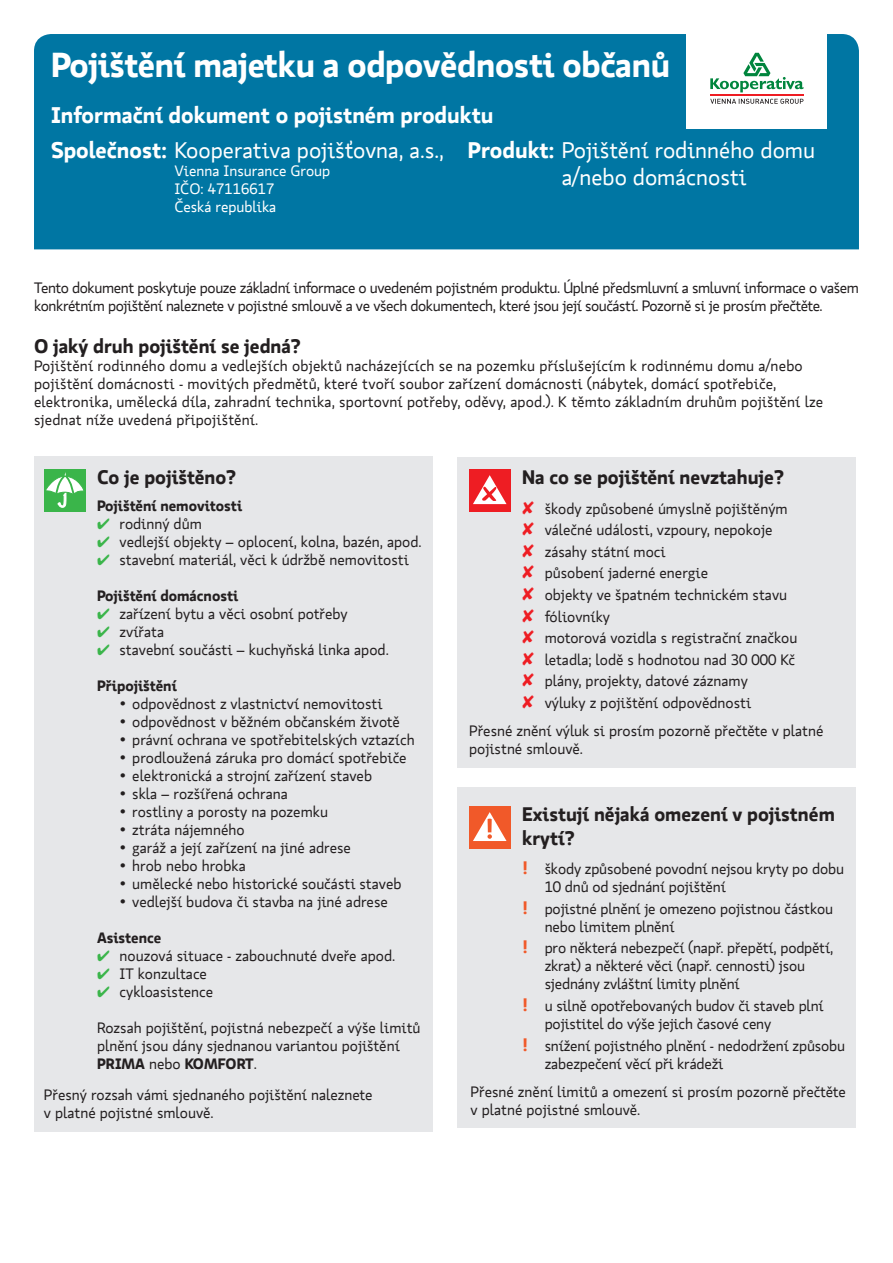
<style>
.page{position:relative;width:893px;height:1263px;background:#fff}
.page>*{position:absolute;margin:0;border:0;box-sizing:border-box;transform-origin:0 0}
.t1{font:700 34.5px "Koop Office";letter-spacing:-.01em;color:#fff}
.t2{font:22.5px/27px "Koop Office";color:#fff}
.t3{font:700 22.5px "Koop Office";color:#fff}
.t4{font:700 19.5px "Koop Office";color:#231f20}
.t5{font:15px/18px "Koop Office";color:#231f20}
.t6{font:15px/18px "Koop Office";letter-spacing:-.025em;color:#231f20}
.t7{font:700 15px "Koop Office";color:#231f20}
.t8{font:15px/18px "Koop Office";color:#fff}
.s1{font-weight:700}
.s2{color:#3ab54a}
.s3{color:#ee1d23}
.s4{font-weight:700;font-size:18px;color:#f15929}
</style>
<div class="page">
<div style="left:34px;top:34px;width:825px;height:215px;background:#0076a3"></div>
<div style="left:687px;top:32px;width:140px;height:97px;background:#fff"></div>
<div style="left:458px;top:457px;width:398px;height:310px;background:#e6e7e9"></div>
<svg style="left:710px;top:53px;width:94px;height:39px"></svg>
<hr style="left:710px;top:94px;width:94px;height:1px;background:#ee1d23">
<svg style="left:710px;top:99px;width:93px;height:5px"></svg>
<div style="left:34px;top:457px;width:399px;height:675px;background:#e6e7e9"></div>
<div style="left:469px;top:469px;width:41px;height:43px;background:#ee1d23"></div>
<svg style="left:473px;top:475px;width:33px;height:29px"></svg>
<div style="left:458px;top:787px;width:398px;height:341px;background:#e6e7e9"></div>
<div style="left:44px;top:469px;width:41px;height:43px;background:#3ab54a"></div>
<svg style="left:46px;top:472px;width:38px;height:36px"></svg>
<div style="left:469px;top:806px;width:41px;height:43px;background:#f15929"></div>
<svg style="left:473px;top:812px;width:33px;height:29px"></svg>
<p class="t1" style="left:51px;top:45px;width:620px">Pojištění majetku a odpovědnosti občanů</p>
<p class="t3" style="left:51px;top:102px;width:444px">Informační dokument o pojistném produktu</p>
<p class="t2" style="left:51px;top:137px;width:394px"><span class="s1">Společnost:</span> Kooperativa pojišťovna, a.s.,</p>
<p class="t8" style="left:174px;top:162px;width:157px">Vienna Insurance Group<br>IČO: 47116617<br>Česká republika</p>
<p class="t2" style="left:562px;top:137px;width:255px;text-indent:-94px"><span class="s1">Produkt:</span> Pojištění rodinného domu a/nebo domácnosti</p>
<p class="t6" style="left:34px;top:279px;width:826px">Tento dokument poskytuje pouze základní informace o uvedeném pojistném produktu. Úplné předsmluvní a smluvní informace o vašem konkrétním pojištění naleznete v pojistné smlouvě a ve všech dokumentech, které jsou její součástí. Pozorně si je prosím přečtěte.</p>
<p class="t4" style="left:34px;top:335px;width:268px">O jaký druh pojištění se jedná?</p>
<p class="t5" style="left:34px;top:357px;width:791px">Pojištění rodinného domu a vedlejších objektů nacházejících se na pozemku příslušejícím k rodinnému domu a/nebo pojištění domácnosti - movitých předmětů, které tvoří soubor zařízení domácnosti (nábytek, domácí spotřebiče, elektronika, umělecká díla, zahradní technika, sportovní potřeby, oděvy, apod.). K těmto základním druhům pojištění lze sjednat níže uvedená připojištění.</p>
<p class="t4" style="left:97px;top:466px;width:141px">Co je pojištěno?</p>
<p class="t4" style="left:522px;top:466px;width:263px">Na co se pojištění nevztahuje?</p>
<p class="t7" style="left:97px;top:497px;width:147px">Pojištění nemovitosti</p>
<p class="t5" style="left:97px;top:515px;width:106px"><span class="s2">✔</span> rodinný dům</p>
<p class="t5" style="left:97px;top:533px;width:326px"><span class="s2">✔</span> vedlejší objekty – oplocení, kolna, bazén, apod.</p>
<p class="t5" style="left:97px;top:551px;width:313px"><span class="s2">✔</span> stavební materiál, věci k údržbě nemovitosti</p>
<p class="t7" style="left:97px;top:587px;width:143px">Pojištění domácnosti</p>
<p class="t5" style="left:97px;top:605px;width:252px"><span class="s2">✔</span> zařízení bytu a věci osobní potřeby</p>
<p class="t5" style="left:97px;top:623px;width:69px"><span class="s2">✔</span> zvířata</p>
<p class="t5" style="left:97px;top:641px;width:293px"><span class="s2">✔</span> stavební součásti – kuchyňská linka apod.</p>
<p class="t7" style="left:97px;top:677px;width:81px">Připojištění</p>
<p class="t5" style="left:120px;top:695px;width:265px">• odpovědnost z vlastnictví nemovitosti</p>
<p class="t5" style="left:120px;top:713px;width:282px">• odpovědnost v běžném občanském životě</p>
<p class="t5" style="left:120px;top:731px;width:297px">• právní ochrana ve spotřebitelských vztazích</p>
<p class="t5" style="left:120px;top:749px;width:289px">• prodloužená záruka pro domácí spotřebiče</p>
<p class="t5" style="left:120px;top:767px;width:254px">• elektronická a strojní zařízení staveb</p>
<p class="t5" style="left:120px;top:785px;width:170px">• skla – rozšířená ochrana</p>
<p class="t5" style="left:120px;top:803px;width:210px">• rostliny a porosty na pozemku</p>
<p class="t5" style="left:120px;top:821px;width:127px">• ztráta nájemného</p>
<p class="t5" style="left:120px;top:839px;width:233px">• garáž a její zařízení na jiné adrese</p>
<p class="t5" style="left:120px;top:857px;width:128px">• hrob nebo hrobka</p>
<p class="t5" style="left:120px;top:875px;width:284px">• umělecké nebo historické součásti staveb</p>
<p class="t5" style="left:120px;top:893px;width:270px">• vedlejší budova či stavba na jiné adrese</p>
<p class="t7" style="left:97px;top:929px;width:66px">Asistence</p>
<p class="t5" style="left:97px;top:947px;width:300px"><span class="s2">✔</span> nouzová situace - zabouchnuté dveře apod.</p>
<p class="t5" style="left:97px;top:965px;width:112px"><span class="s2">✔</span> IT konzultace</p>
<p class="t5" style="left:97px;top:983px;width:118px"><span class="s2">✔</span> cykloasistence</p>
<p class="t5" style="left:97px;top:1019px;width:325px">Rozsah pojištění, pojistná nebezpečí a výše limitů plnění jsou dány sjednanou variantou pojištění<br><span class="s1">PRIMA</span> nebo <span class="s1">KOMFORT</span>.</p>
<p class="t5" style="left:44px;top:1085px;width:330px">Přesný rozsah vámi sjednaného pojištění naleznete v platné pojistné smlouvě.</p>
<p class="t5" style="left:522px;top:499px;width:267px"><span class="s3">✘</span> škody způsobené úmyslně pojištěným</p>
<p class="t5" style="left:522px;top:521px;width:252px"><span class="s3">✘</span> válečné události, vzpoury, nepokoje</p>
<p class="t5" style="left:522px;top:543px;width:145px"><span class="s3">✘</span> zásahy státní moci</p>
<p class="t5" style="left:522px;top:564px;width:187px"><span class="s3">✘</span> působení jaderné energie</p>
<p class="t5" style="left:522px;top:586px;width:266px"><span class="s3">✘</span> objekty ve špatném technickém stavu</p>
<p class="t5" style="left:522px;top:607px;width:89px"><span class="s3">✘</span> fóliovníky</p>
<p class="t5" style="left:522px;top:629px;width:277px"><span class="s3">✘</span> motorová vozidla s registrační značkou</p>
<p class="t5" style="left:522px;top:651px;width:274px"><span class="s3">✘</span> letadla; lodě s hodnotou nad 30 000 Kč</p>
<p class="t5" style="left:522px;top:672px;width:227px"><span class="s3">✘</span> plány, projekty, datové záznamy</p>
<p class="t5" style="left:522px;top:694px;width:231px"><span class="s3">✘</span> výluky z pojištění odpovědnosti</p>
<p class="t5" style="left:469px;top:722px;width:356px">Přesné znění výluk si prosím pozorně přečtěte v platné pojistné smlouvě.</p>
<p class="t4" style="left:522px;top:803px;width:314px">Existují nějaká omezení v pojistném</p>
<p class="t4" style="left:522px;top:826px;width:54px">krytí?</p>
<p class="t5" style="left:545px;top:860px;width:301px;text-indent:-23px"><span class="s4">!</span> škody způsobené povodní nejsou kryty po dobu<br>10 dnů od sjednání pojištění</p>
<p class="t5" style="left:545px;top:899px;width:290px;text-indent:-23px"><span class="s4">!</span> pojistné plnění je omezeno pojistnou částkou nebo limitem plnění</p>
<p class="t5" style="left:545px;top:939px;width:290px;text-indent:-23px"><span class="s4">!</span> pro některá nebezpečí (např. přepětí, podpětí, zkrat) a některé věci (např. cennosti) jsou sjednány zvláštní limity plnění</p>
<p class="t5" style="left:545px;top:997px;width:281px;text-indent:-23px"><span class="s4">!</span> u silně opotřebovaných budov či staveb plní pojistitel do výše jejich časové ceny</p>
<p class="t5" style="left:545px;top:1036px;width:302px;text-indent:-23px"><span class="s4">!</span> snížení pojistného plnění - nedodržení způsobu zabezpečení věcí při krádeži</p>
<p class="t5" style="left:471px;top:1083px;width:377px">Přesné znění limitů a omezení si prosím pozorně přečtěte v platné pojistné smlouvě.</p>
</div>
